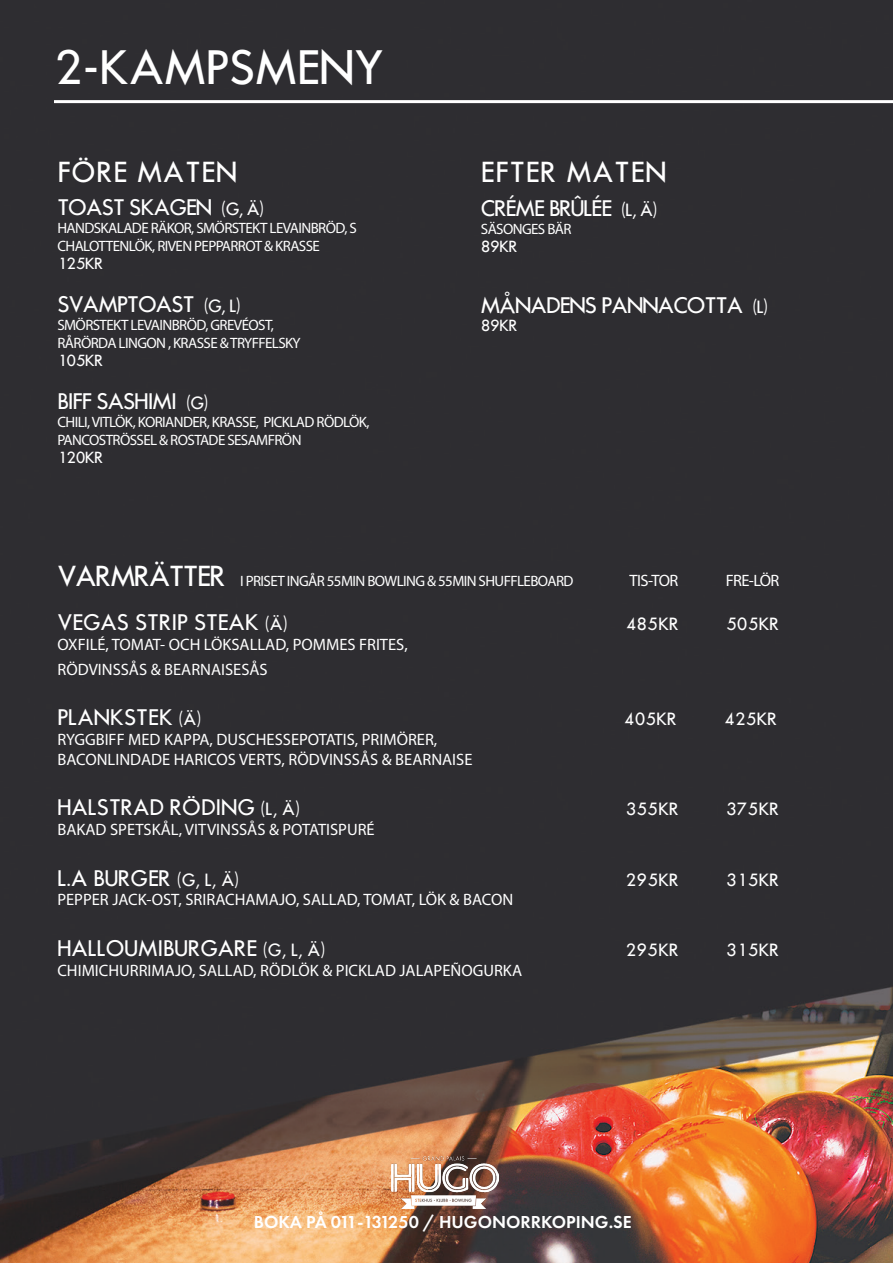
<style>
.page{position:relative;width:893px;height:1263px;background:#fff}
.page>*{position:absolute;margin:0;border:0;box-sizing:border-box;transform-origin:0 0}
.t1{font:45px "Futura ICG";color:#fff}
.t2{font:27px "Futura ICG";letter-spacing:.04em;color:#fff}
.t3{font:21px "Futura ICG";letter-spacing:-.04em;color:#fff}
.t4{font:21px "Futura ICG";color:#fff}
.t5{font:600 18px "Futura PT";color:#fff}
.t6{font:16.5px "Myriad Pro";color:#fff}
.t7{font:16.5px "Futura ICG";color:#fff}
.t8{font:15px "Myriad Pro";letter-spacing:-.04em;color:#fff}
.t9{font:15px "Futura ICG";letter-spacing:-.04em;color:#fff}
.s1{font-size:16.5px}
.s2{font-family:"Futura ICG";font-size:27px}
</style>
<div class="page">
<img style="left:0;top:0;width:893px;height:1263px">
<hr style="left:54px;top:100px;width:839px;height:3px;background:#fff">
<img style="left:391px;top:1156px;width:108px;height:53px">
<p class="t1" style="left:54px;top:38px;width:332px">2-KAMPSMENY</p>
<p class="t2" style="left:57px;top:154px;width:181px">FÖRE MATEN</p>
<p class="t2" style="left:481px;top:154px;width:187px">EFTER MATEN</p>
<p class="t3" style="left:57px;top:193px;width:208px">TOAST SKAGEN <span class="s1">(G, Ä)</span></p>
<p class="t8" style="left:57px;top:218px;width:301px">HANDSKALADE RÄKOR, SMÖRSTEKT LEVAINBRÖD, S</p>
<p class="t8" style="left:57px;top:236px;width:264px">CHALOTTENLÖK, RIVEN PEPPARROT &amp; KRASSE</p>
<p class="t9" style="left:57px;top:253px;width:47px">125KR</p>
<p class="t3" style="left:57px;top:291px;width:184px">SVAMPTOAST <span class="s1">(G, L)</span></p>
<p class="t8" style="left:57px;top:316px;width:218px">SMÖRSTEKT LEVAINBRÖD, GREVÉOST,</p>
<p class="t8" style="left:57px;top:334px;width:245px">RÅRÖRDA LINGON , KRASSE &amp; TRYFFELSKY</p>
<p class="t9" style="left:57px;top:351px;width:47px">105KR</p>
<p class="t3" style="left:57px;top:388px;width:152px">BIFF SASHIMI <span class="s1">(G)</span></p>
<p class="t8" style="left:57px;top:413px;width:314px">CHILI, VITLÖK, KORIANDER, KRASSE, PICKLAD RÖDLÖK,</p>
<p class="t8" style="left:57px;top:431px;width:246px">PANCOSTRÖSSEL &amp; ROSTADE SESAMFRÖN</p>
<p class="t9" style="left:57px;top:448px;width:47px">120KR</p>
<p class="t3" style="left:481px;top:195px;width:178px">CRÉME BRÛLÉE <span class="s1">(L, Ä)</span></p>
<p class="t8" style="left:481px;top:220px;width:92px">SÄSONGES BÄR</p>
<p class="t9" style="left:481px;top:237px;width:38px">89KR</p>
<p class="t3" style="left:481px;top:292px;width:288px">MÅNADENS PANNACOTTA <span class="s1">(L)</span></p>
<p class="t9" style="left:481px;top:316px;width:38px">89KR</p>
<p class="t8" style="left:57px;top:571px;width:518px"><span class="s2">VARMRÄTTER</span> I PRISET INGÅR 55MIN BOWLING &amp; 55MIN SHUFFLEBOARD</p>
<p class="t6" style="left:630px;top:570px;width:50px">TIS-TOR</p>
<p class="t6" style="left:726px;top:570px;width:55px">FRE-LÖR</p>
<p class="t4" style="left:57px;top:608px;width:231px">VEGAS STRIP STEAK <span class="s1">(Ä)</span></p>
<p class="t7" style="left:626px;top:613px;width:54px">485KR</p>
<p class="t7" style="left:726px;top:613px;width:54px">505KR</p>
<p class="t6" style="left:57px;top:634px;width:352px">OXFILÉ, TOMAT- OCH LÖKSALLAD, POMMES FRITES,</p>
<p class="t6" style="left:57px;top:659px;width:212px">RÖDVINSSÅS &amp; BEARNAISESÅS</p>
<p class="t4" style="left:57px;top:704px;width:145px">PLANKSTEK <span class="s1">(Ä)</span></p>
<p class="t7" style="left:624px;top:708px;width:54px">405KR</p>
<p class="t7" style="left:724px;top:708px;width:54px">425KR</p>
<p class="t6" style="left:57px;top:729px;width:381px">RYGGBIFF MED KAPPA, DUSCHESSEPOTATIS, PRIMÖRER,</p>
<p class="t6" style="left:57px;top:749px;width:417px">BACONLINDADE HARICOS VERTS, RÖDVINSSÅS &amp; BEARNAISE</p>
<p class="t4" style="left:57px;top:794px;width:244px">HALSTRAD RÖDING <span class="s1">(L, Ä)</span></p>
<p class="t7" style="left:626px;top:798px;width:54px">355KR</p>
<p class="t7" style="left:726px;top:798px;width:54px">375KR</p>
<p class="t6" style="left:57px;top:819px;width:319px">BAKAD SPETSKÅL, VITVINSSÅS &amp; POTATISPURÉ</p>
<p class="t3" style="left:57px;top:864px;width:183px">L.A BURGER <span class="s1">(G, L, Ä)</span></p>
<p class="t7" style="left:626px;top:869px;width:54px">295KR</p>
<p class="t7" style="left:726px;top:869px;width:54px">315KR</p>
<p class="t6" style="left:57px;top:890px;width:457px">PEPPER JACK-OST, SRIRACHAMAJO, SALLAD, TOMAT, LÖK &amp; BACON</p>
<p class="t4" style="left:57px;top:934px;width:269px">HALLOUMIBURGARE <span class="s1">(G, L, Ä)</span></p>
<p class="t7" style="left:626px;top:939px;width:54px">295KR</p>
<p class="t7" style="left:726px;top:939px;width:54px">315KR</p>
<p class="t6" style="left:57px;top:960px;width:466px">CHIMICHURRIMAJO, SALLAD, RÖDLÖK &amp; PICKLAD JALAPEÑOGURKA</p>
<p class="t5" style="left:254px;top:1210px;width:380px">BOKA PÅ 011-131250 / HUGONORRKOPING.SE</p>
</div>
